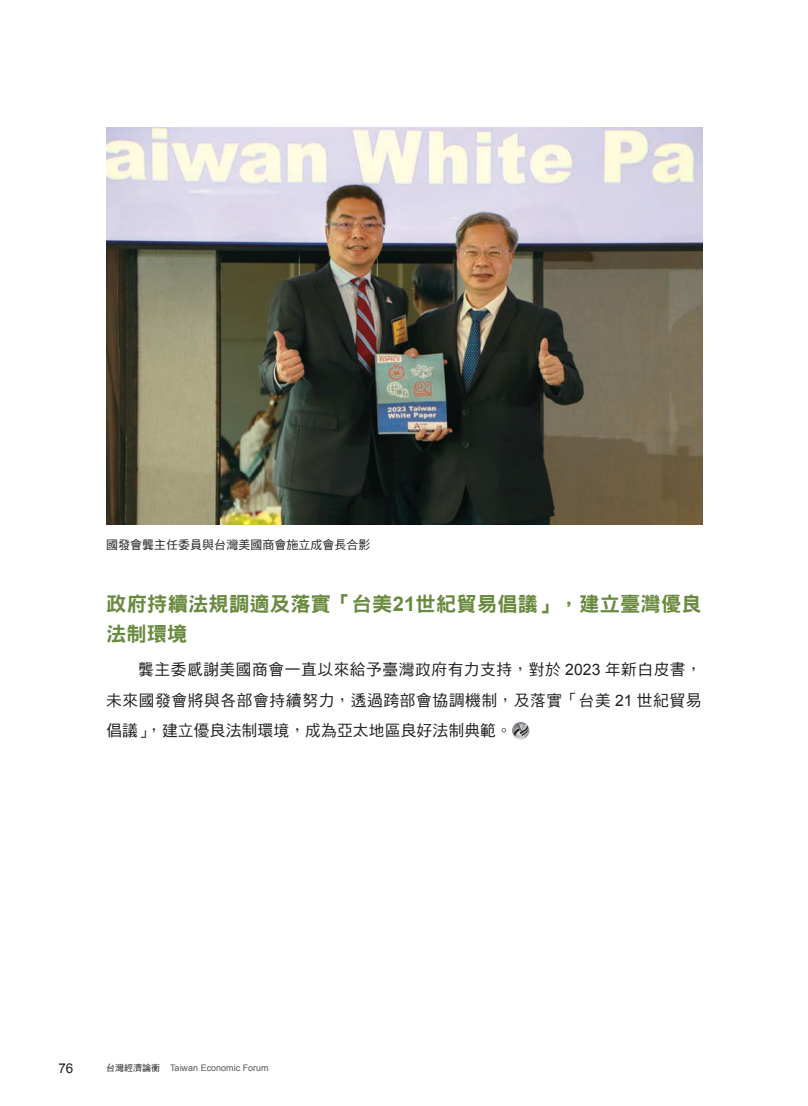
<style>
.page{position:relative;width:808px;height:1106px;background:#fff}
.page>*{position:absolute;margin:0;border:0;box-sizing:border-box;transform-origin:0 0}
.t1{font:20.25px/30px "DF Hei Std W9";letter-spacing:.01em;color:#698a3f}
.t2{font:15.75px/30.5px "DF Hei Std W5";letter-spacing:.035em;color:#231f20;text-align:justify}
.t3{font:13.5px "Arial";color:#231f20}
.t4{font:12px "DF Hei Std W5";color:#231f20}
.t5{font:9px "Arial";color:#57585a}
.s1{font-family:"Arial";font-weight:700}
.s2{font-family:"Arial"}
.s3{font-family:"DF Hei Std W5";color:#231f20}
</style>
<div class="page">
<svg style="left:512px;top:722px;width:17px;height:17px"></svg>
<svg style="left:513px;top:723px;width:15px;height:16px"></svg>
<img style="left:106px;top:128px;width:596px;height:397px">
<p class="t4" style="left:106px;top:538px;width:266px">國發會龔主任委員與台灣美國商會施立成會長合影</p>
<p class="t1" style="left:106px;top:588px;width:597px">政府持續法規調適及落實「台美<span class="s1">21</span>世紀貿易倡議」，建立臺灣優良法制環境</p>
<p class="t2" style="left:106px;top:654px;width:597px;text-indent:32px">龔主委感謝美國商會一直以來給予臺灣政府有力支持，對於 <span class="s2">2023</span> 年新白皮書，未來國發會將與各部會持續努力，透過跨部會協調機制，及落實「台美 <span class="s2">21</span> 世紀貿易倡議」，建立優良法制環境，成為亞太地區良好法制典範。</p>
<p class="t3" style="left:58px;top:1059px;width:17px">76</p>
<p class="t5" style="left:106px;top:1062px;width:164px"><span class="s3">台灣經濟論衡</span> Taiwan Economic Forum</p>
</div>
